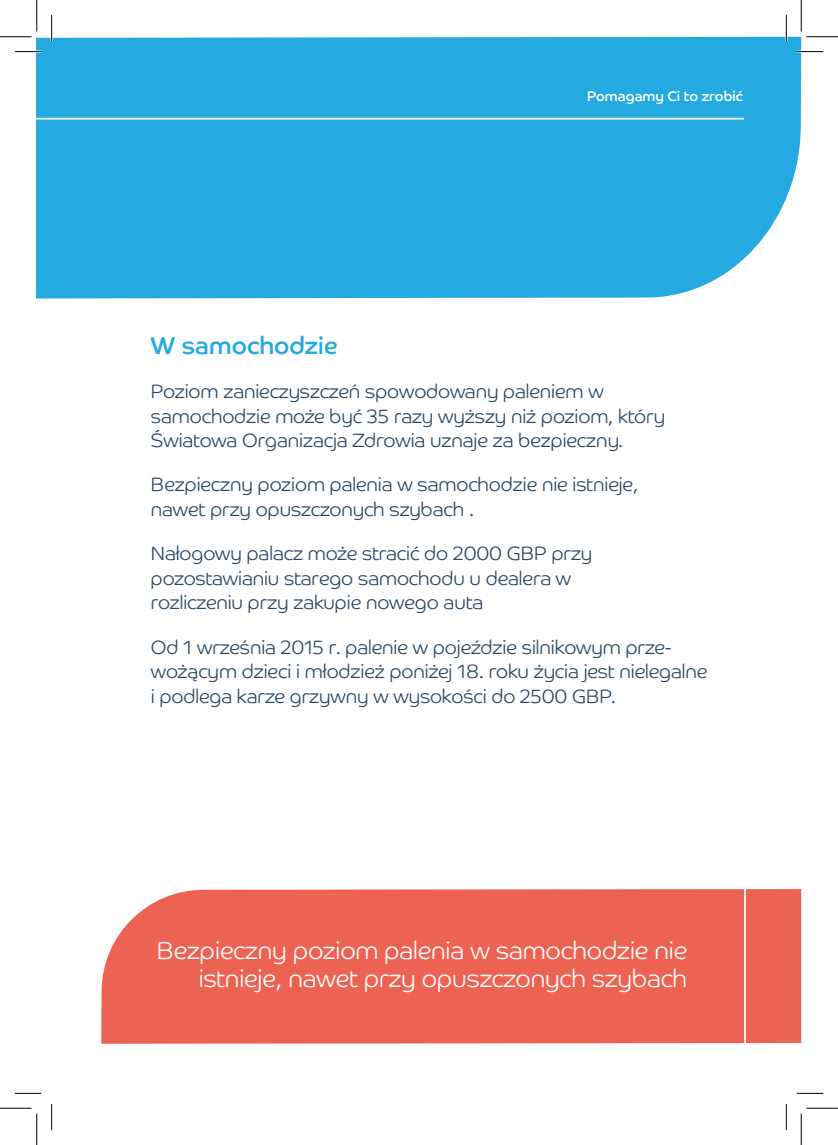
<style>
.page{position:relative;width:838px;height:1145px;background:#fff}
.page>*{position:absolute;margin:0;border:0;box-sizing:border-box;transform-origin:0 0}
.t1{font:300 24.5px/28px "Co Headline";color:#fff;text-align:right}
.Paragraph_Style_1{font:24.5px "Co Headline";color:#24aae1}
.Paragraph_Style_1-2{font:300 19.25px/24.5px "Co Headline";color:#264864}
.t2{font:14px "Co Headline";color:#fff}
</style>
<div class="page">
<div style="left:37px;top:37px;width:764px;height:262px;background:#24aae1"></div>
<div style="left:101px;top:889px;width:700px;height:155px;background:#ed6353"></div>
<hr style="left:37px;top:118px;width:707px;height:2px;background:#fff">
<hr style="left:744px;top:865px;width:1px;height:192px;background:#fff">
<hr style="left:15px;top:51px;width:26px;height:2px;background:#fff">
<hr style="left:796px;top:51px;width:27px;height:2px;background:#fff">
<hr style="left:51px;top:15px;width:2px;height:26px;background:#fff">
<hr style="left:785px;top:15px;width:2px;height:26px;background:#fff">
<svg style="left:15px;top:51px;width:26px;height:1px"></svg>
<svg style="left:796px;top:51px;width:27px;height:1px"></svg>
<svg style="left:15px;top:1093px;width:26px;height:1px"></svg>
<svg style="left:796px;top:1093px;width:27px;height:1px"></svg>
<svg style="left:51px;top:15px;width:1px;height:26px"></svg>
<svg style="left:51px;top:1104px;width:1px;height:26px"></svg>
<svg style="left:786px;top:15px;width:1px;height:26px"></svg>
<svg style="left:786px;top:1104px;width:1px;height:26px"></svg>
<hr style="left:0;top:36px;width:32px;height:1px;background:#000">
<hr style="left:806px;top:36px;width:31px;height:1px;background:#000">
<hr style="left:0;top:1108px;width:32px;height:1px;background:#000">
<hr style="left:806px;top:1108px;width:31px;height:1px;background:#000">
<hr style="left:36px;top:0;width:1px;height:31px;background:#000">
<hr style="left:36px;top:1113px;width:1px;height:32px;background:#000">
<hr style="left:800px;top:0;width:1px;height:31px;background:#000">
<hr style="left:800px;top:1113px;width:1px;height:32px;background:#000">
<p class="t2" style="left:587px;top:88px;width:157px">Pomagamy Ci to zrobić</p>
<p class="Paragraph_Style_1" style="left:151px;top:331px;width:188px">W samochodzie</p>
<p class="Paragraph_Style_1-2" style="left:151px;top:377px;width:515px">Poziom zanieczyszczeń spowodowany paleniem w samochodzie może być 35 razy wyższy niż poziom, który<br>Światowa Organizacja Zdrowia uznaje za bezpieczny.</p>
<p class="Paragraph_Style_1-2" style="left:151px;top:471px;width:488px">Bezpieczny poziom palenia w samochodzie nie istnieje, nawet przy opuszczonych szybach .</p>
<p class="Paragraph_Style_1-2" style="left:151px;top:540px;width:443px">Nałogowy palacz może stracić do 2000 GBP przy pozostawianiu starego samochodu u dealera w rozliczeniu przy zakupie nowego auta</p>
<p class="Paragraph_Style_1-2" style="left:151px;top:633px;width:558px">Od 1 września 2015 r. palenie w pojeździe silnikowym prze&shy;wożącym dzieci i młodzież poniżej 18. roku życia jest nielegalne i podlega karze grzywny w wysokości do 2500 GBP.</p>
<p class="t1" style="left:157px;top:934px;width:531px">Bezpieczny poziom palenia w samochodzie nie istnieje, nawet przy opuszczonych szybach</p>
</div>
